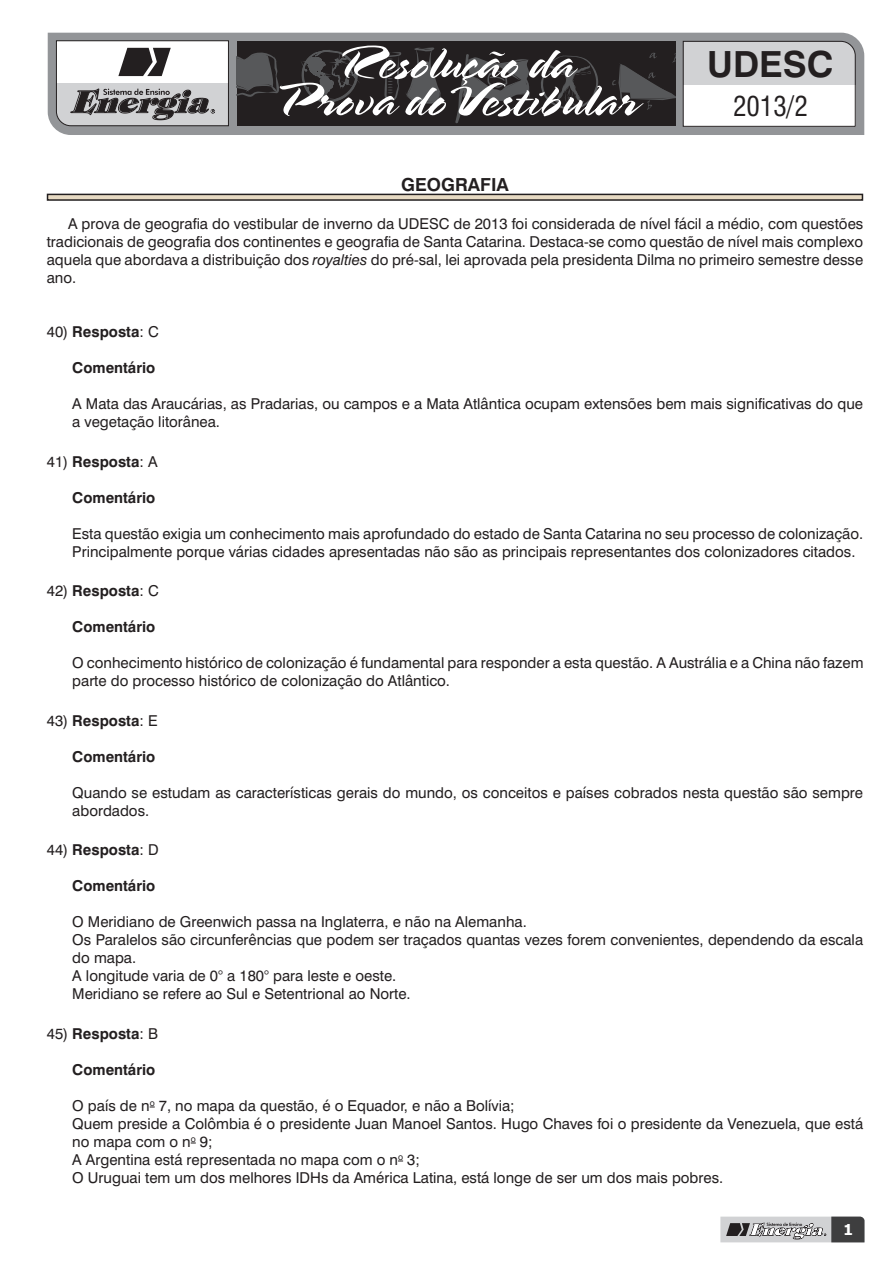
<style>
.page{position:relative;width:893px;height:1263px;background:#fff}
.page>*{position:absolute;margin:0;border:0;box-sizing:border-box;transform-origin:0 0}
.t1{font:700 36px "Swiss 721 BT";color:#231f20}
.t2{font:condensed 27px "Swiss 721 BT";color:#231f20}
.t3{font:700 18px "Swiss 721 BT";color:#231f20}
.t4{font:15px/18px "Swiss 721 BT";color:#231f20}
.t5{font:700 15px "Swiss 721 BT";color:#231f20}
.t6{font:700 15px "Tahoma";color:#fff}
.s1{font-style:italic}
.s2{font-weight:400}
</style>
<div class="page">
<div style="left:48px;top:33px;width:816px;height:102px;background:#939598"></div>
<div style="left:237px;top:41px;width:438px;height:85px;background:#231f20"></div>
<svg style="left:237px;top:46px;width:438px;height:78px"></svg>
<svg style="left:682px;top:40px;width:174px;height:87px"></svg>
<svg style="left:56px;top:40px;width:173px;height:87px"></svg>
<svg style="left:720px;top:1216px;width:145px;height:26px;background:#9b9b9d"></svg>
<div style="left:48px;top:194px;width:814px;height:6px;background:#e7dac3"></div>
<div style="left:47px;top:194px;width:816px;height:7px;border:2px solid #231f20"></div>
<h1 class="t1" style="left:707px;top:42px;width:128px">UDESC</h1>
<h2 class="t2" style="left:733px;top:90px;width:76px">2013/2</h2>
<p class="t3" style="left:401px;top:174px;width:109px">GEOGRAFIA</p>
<p class="t4" style="left:47px;top:214px;width:818px;text-align:justify;text-indent:21px">A prova de geografia do vestibular de inverno da UDESC de 2013 foi considerada de nível fácil a médio, com questões tradicionais de geografia dos continentes e geografia de Santa Catarina. Destaca-se como questão de nível mais complexo aquela que abordava a distribuição dos <span class="s1">royalties</span> do pré-sal, lei aprovada pela presidenta Dilma no primeiro semestre desse ano.</p>
<p class="t5" style="left:47px;top:322px;width:113px"><span class="s2">40)</span> Resposta<span class="s2">: C</span></p>
<p class="t5" style="left:72px;top:358px;width:85px">Comentário</p>
<p class="t4" style="left:72px;top:394px;width:792px">A Mata das Araucárias, as Pradarias, ou campos e a Mata Atlântica ocupam extensões bem mais significativas do que a vegetação litorânea.</p>
<p class="t5" style="left:47px;top:452px;width:112px"><span class="s2">41)</span> Resposta<span class="s2">: A</span></p>
<p class="t5" style="left:72px;top:488px;width:85px">Comentário</p>
<p class="t4" style="left:72px;top:524px;width:792px">Esta questão exigia um conhecimento mais aprofundado do estado de Santa Catarina no seu processo de colonização.<br>Principalmente porque várias cidades apresentadas não são as principais representantes dos colonizadores citados.</p>
<p class="t5" style="left:47px;top:582px;width:113px"><span class="s2">42)</span> Resposta<span class="s2">: C</span></p>
<p class="t5" style="left:72px;top:618px;width:85px">Comentário</p>
<p class="t4" style="left:72px;top:654px;width:793px">O conhecimento histórico de colonização é fundamental para responder a esta questão. A Austrália e a China não fazem parte do processo histórico de colonização do Atlântico.</p>
<p class="t5" style="left:47px;top:711px;width:112px"><span class="s2">43)</span> Resposta<span class="s2">: E</span></p>
<p class="t5" style="left:72px;top:747px;width:85px">Comentário</p>
<p class="t4" style="left:72px;top:783px;width:792px">Quando se estudam as características gerais do mundo, os conceitos e países cobrados nesta questão são sempre abordados.</p>
<p class="t5" style="left:47px;top:841px;width:113px"><span class="s2">44)</span> Resposta<span class="s2">: D</span></p>
<p class="t5" style="left:72px;top:877px;width:85px">Comentário</p>
<p class="t4" style="left:72px;top:913px;width:792px">O Meridiano de Greenwich passa na Inglaterra, e não na Alemanha.<br>Os Paralelos são circunferências que podem ser traçados quantas vezes forem convenientes, dependendo da escala do mapa.<br>A longitude varia de 0° a 180° para leste e oeste.<br>Meridiano se refere ao Sul e Setentrional ao Norte.</p>
<p class="t5" style="left:47px;top:1024px;width:113px"><span class="s2">45)</span> Resposta<span class="s2">: B</span></p>
<p class="t5" style="left:72px;top:1060px;width:85px">Comentário</p>
<p class="t4" style="left:72px;top:1096px;width:792px">O país de n<sup>o</sup> 7, no mapa da questão, é o Equador, e não a Bolívia;<br>Quem preside a Colômbia é o presidente Juan Manoel Santos. Hugo Chaves foi o presidente da Venezuela, que está no mapa com o n<sup>o</sup> 9;<br>A Argentina está representada no mapa com o n<sup>o</sup> 3;<br>O Uruguai tem um dos melhores IDHs da América Latina, está longe de ser um dos mais pobres.</p>
<p class="t6" style="left:843px;top:1218px;width:11px">1</p>
</div>
